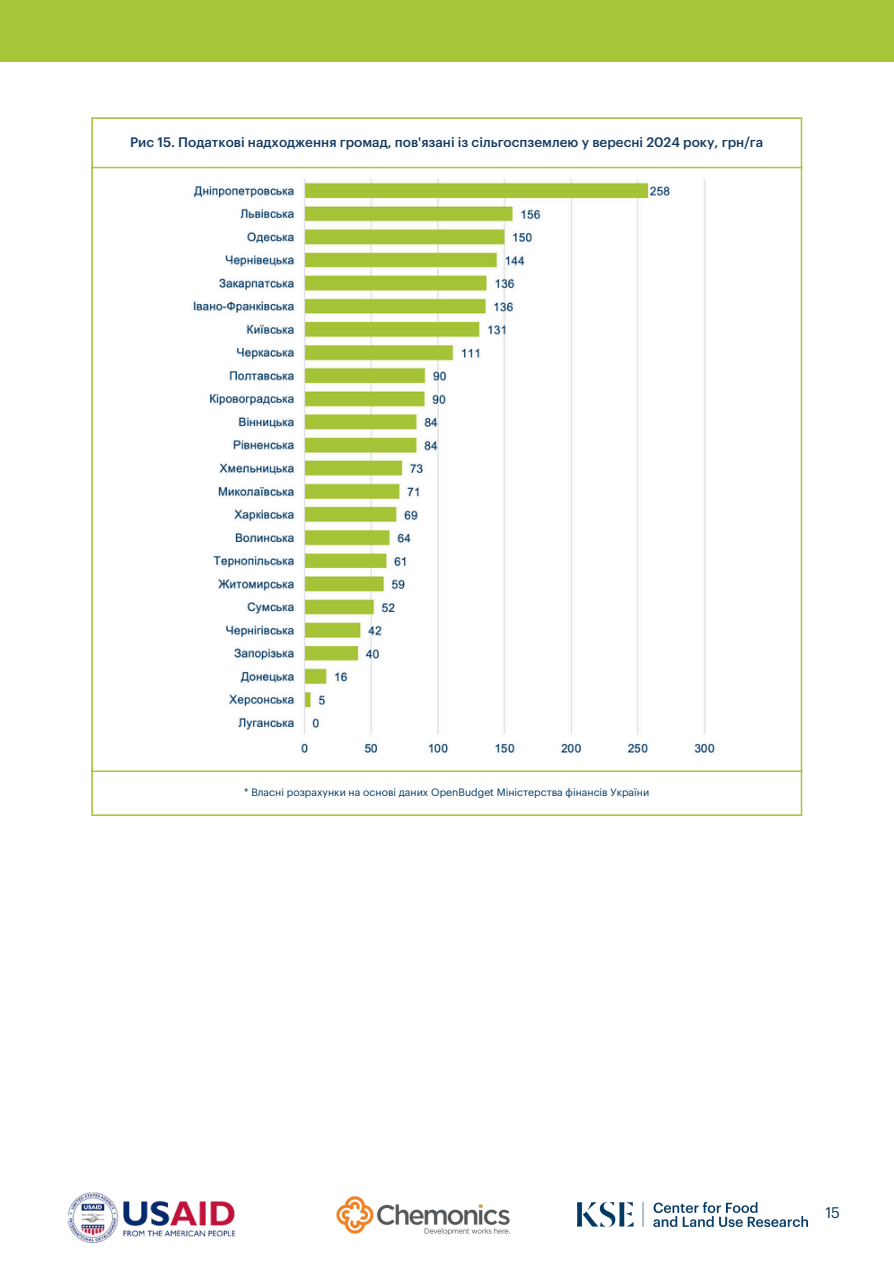
<style>
.page{position:relative;width:894px;height:1264px;background:#fff}
.page>*{position:absolute;margin:0;border:0;box-sizing:border-box;transform-origin:0 0}
.t1{font:15px "Graphik LC";color:#003964}
.t2{font:500 13.5px "Graphik LC";color:#133962}
.t3{font:10.5px "Graphik LC";color:#003964}
</style>
<div class="page">
<img style="left:67px;top:1192px;width:168px;height:52px">
<img style="left:336px;top:1196px;width:174px;height:39px">
<div style="left:0;top:0;width:893px;height:62px;background:#a7c539"></div>
<img style="left:577px;top:1202px;width:229px;height:24px">
<hr style="left:91px;top:119px;width:2px;height:695px;background:#a7c539">
<hr style="left:800px;top:119px;width:2px;height:695px;background:#a7c539">
<hr style="left:91px;top:117px;width:711px;height:2px;background:#a7c539">
<hr style="left:91px;top:167px;width:711px;height:1px;background:#a7c539">
<hr style="left:91px;top:770px;width:711px;height:2px;background:#a7c539">
<hr style="left:91px;top:814px;width:711px;height:1px;background:#a7c539">
<img style="left:193px;top:179px;width:522px;height:574px">
<p class="t2" style="left:130px;top:136px;width:634px">Рис 15. Податкові надходження громад, пов'язані із сільгоспземлею у вересні 2024 року, грн/га</p>
<p class="t3" style="left:244px;top:787px;width:406px">* Власні розрахунки на основі даних OpenBudget Міністерства фінансів України</p>
<p class="t1" style="left:825px;top:1205px;width:16px">15</p>
</div>
